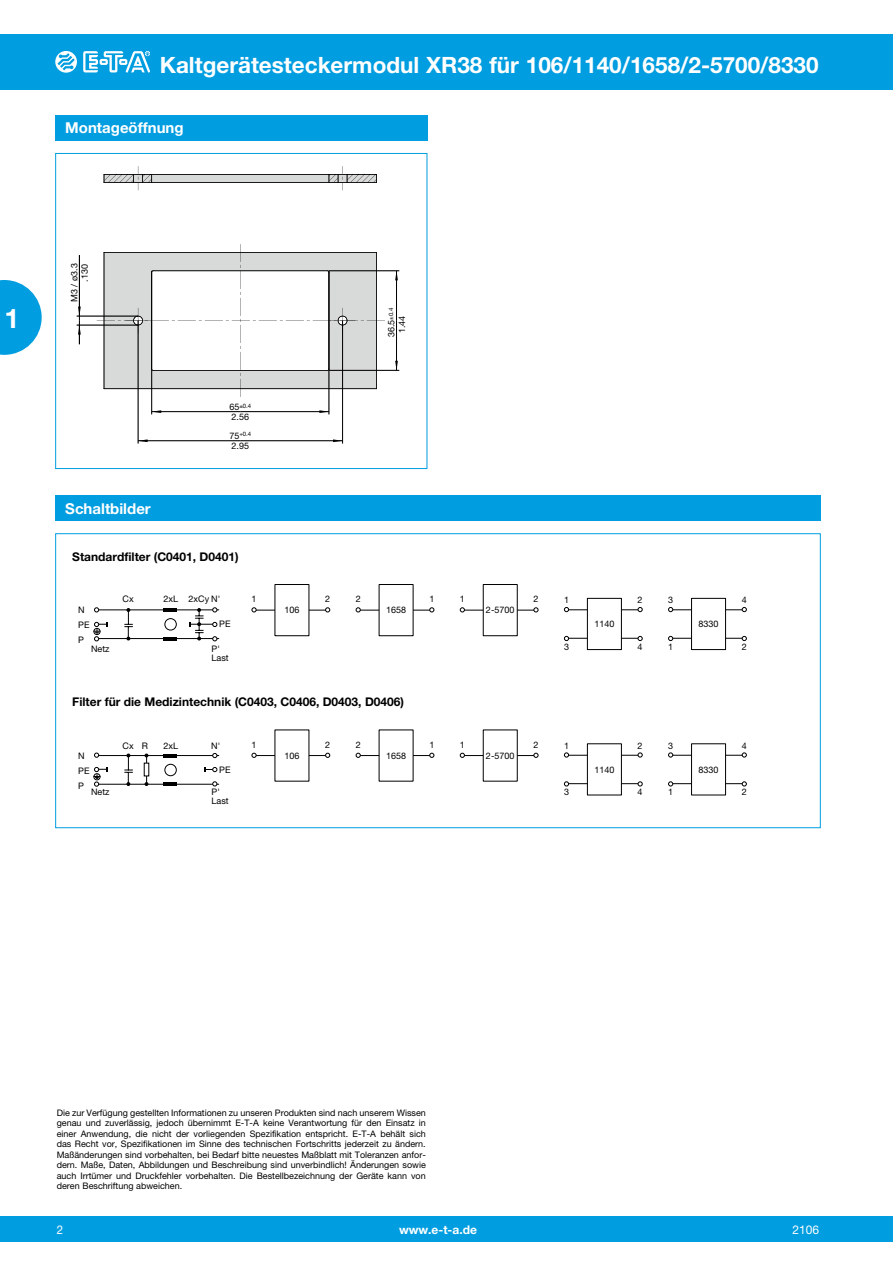
<style>
.page{position:relative;width:893px;height:1263px;background:#fff}
.page>*{position:absolute;margin:0;border:0;box-sizing:border-box;transform-origin:0 0}
.t1{font:700 27px "Helvetica Neue LT";color:#fff}
.t2{font:700 22.5px "Helvetica Neue LT";color:#fff}
.t3{font:700 15px "Helvetica Neue LT";color:#fff}
.t4{font:700 12px "Helvetica Neue LT";color:#000}
.t5{font:700 12px "Helvetica Neue LT";color:#fff}
.t6{font:12px "Helvetica Neue LT";color:#fff}
.t7{font:12px "Helvetica Neue LT";color:#fff;scale:.95 1}
.t8{font:9px/10.5px "Helvetica Neue LT";color:#000}
.t9{font:6px "Helvetica Neue LT";color:#000}
.s1{font-size:9px}
</style>
<div class="page">
<div style="left:0;top:1216px;width:893px;height:26px;background:#009de0"></div>
<div style="left:0;top:34px;width:893px;height:55px;background:#009de0"></div>
<svg style="left:55px;top:51px;width:22px;height:22px"></svg>
<svg style="left:83px;top:51px;width:67px;height:21px"></svg>
<svg style="left:0;top:280px;width:42px;height:75px"></svg>
<svg style="left:77px;top:244px;width:322px;height:200px"></svg>
<svg style="left:103px;top:166px;width:274px;height:24px"></svg>
<div style="left:55px;top:153px;width:372px;height:316px;border:1px solid #009de0"></div>
<hr style="left:254px;top:610px;width:75px;height:1px;background:#000">
<div style="left:275px;top:584px;width:34px;height:52px;background:#fff;border:1px solid #000"></div>
<svg style="left:252px;top:607px;width:4px;height:5px"></svg>
<svg style="left:325px;top:607px;width:5px;height:5px"></svg>
<hr style="left:462px;top:610px;width:76px;height:1px;background:#000">
<div style="left:483px;top:584px;width:35px;height:52px;background:#fff;border:1px solid #000"></div>
<svg style="left:460px;top:607px;width:5px;height:5px"></svg>
<svg style="left:534px;top:607px;width:4px;height:5px"></svg>
<hr style="left:358px;top:610px;width:75px;height:1px;background:#000">
<div style="left:379px;top:584px;width:34px;height:52px;background:#fff;border:1px solid #000"></div>
<svg style="left:356px;top:607px;width:5px;height:5px"></svg>
<svg style="left:429px;top:607px;width:5px;height:5px"></svg>
<hr style="left:566px;top:638px;width:76px;height:1px;background:#000">
<hr style="left:566px;top:609px;width:76px;height:1px;background:#000">
<div style="left:587px;top:598px;width:35px;height:52px;background:#fff;border:1px solid #000"></div>
<svg style="left:564px;top:607px;width:5px;height:5px"></svg>
<svg style="left:564px;top:636px;width:5px;height:5px"></svg>
<svg style="left:638px;top:607px;width:5px;height:5px"></svg>
<svg style="left:638px;top:636px;width:5px;height:5px"></svg>
<hr style="left:671px;top:638px;width:75px;height:1px;background:#000">
<hr style="left:671px;top:609px;width:75px;height:1px;background:#000">
<div style="left:691px;top:598px;width:35px;height:52px;background:#fff;border:1px solid #000"></div>
<svg style="left:668px;top:607px;width:5px;height:5px"></svg>
<svg style="left:668px;top:636px;width:5px;height:5px"></svg>
<svg style="left:742px;top:607px;width:5px;height:5px"></svg>
<svg style="left:742px;top:636px;width:5px;height:5px"></svg>
<hr style="left:99px;top:609px;width:120px;height:1px;background:#000">
<hr style="left:99px;top:638px;width:120px;height:1px;background:#000">
<svg style="left:94px;top:607px;width:5px;height:5px"></svg>
<div style="left:165px;top:618px;width:12px;height:12px;border:1px solid #000;border-radius:50%"></div>
<svg style="left:164px;top:637px;width:13px;height:3px"></svg>
<hr style="left:164px;top:608px;width:13px;height:4px;background:#000">
<svg style="left:189px;top:607px;width:28px;height:34px"></svg>
<svg style="left:125px;top:608px;width:8px;height:32px"></svg>
<svg style="left:93px;top:622px;width:15px;height:19px"></svg>
<hr style="left:254px;top:755px;width:75px;height:1px;background:#000">
<div style="left:275px;top:730px;width:34px;height:51px;background:#fff"></div>
<svg style="left:252px;top:753px;width:4px;height:5px"></svg>
<svg style="left:325px;top:753px;width:5px;height:5px"></svg>
<hr style="left:462px;top:755px;width:76px;height:1px;background:#000">
<div style="left:483px;top:730px;width:35px;height:51px;background:#fff;border:1px solid #000"></div>
<svg style="left:460px;top:753px;width:5px;height:5px"></svg>
<svg style="left:534px;top:753px;width:4px;height:5px"></svg>
<hr style="left:358px;top:755px;width:75px;height:1px;background:#000">
<div style="left:379px;top:730px;width:34px;height:51px;background:#fff"></div>
<svg style="left:356px;top:753px;width:5px;height:5px"></svg>
<svg style="left:429px;top:753px;width:5px;height:5px"></svg>
<hr style="left:566px;top:783px;width:76px;height:1px;background:#000">
<hr style="left:566px;top:755px;width:76px;height:1px;background:#000">
<div style="left:587px;top:743px;width:35px;height:52px;background:#fff;border:1px solid #000"></div>
<svg style="left:564px;top:752px;width:5px;height:5px"></svg>
<svg style="left:564px;top:781px;width:5px;height:5px"></svg>
<svg style="left:638px;top:752px;width:5px;height:5px"></svg>
<svg style="left:638px;top:781px;width:5px;height:5px"></svg>
<hr style="left:671px;top:783px;width:75px;height:1px;background:#000">
<hr style="left:671px;top:755px;width:75px;height:1px;background:#000">
<div style="left:691px;top:743px;width:35px;height:52px;background:#fff;border:1px solid #000"></div>
<svg style="left:668px;top:752px;width:5px;height:5px"></svg>
<svg style="left:668px;top:781px;width:5px;height:5px"></svg>
<svg style="left:742px;top:752px;width:5px;height:5px"></svg>
<svg style="left:742px;top:781px;width:5px;height:5px"></svg>
<svg style="left:94px;top:753px;width:5px;height:5px"></svg>
<div style="left:165px;top:764px;width:12px;height:12px;border:1px solid #000;border-radius:50%"></div>
<svg style="left:204px;top:767px;width:13px;height:5px"></svg>
<svg style="left:164px;top:783px;width:13px;height:3px"></svg>
<svg style="left:164px;top:754px;width:13px;height:3px"></svg>
<hr style="left:99px;top:755px;width:120px;height:1px;background:#000">
<hr style="left:99px;top:784px;width:120px;height:1px;background:#000">
<svg style="left:93px;top:767px;width:15px;height:19px"></svg>
<svg style="left:125px;top:754px;width:8px;height:32px"></svg>
<svg style="left:145px;top:754px;width:3px;height:32px"></svg>
<svg style="left:212px;top:753px;width:5px;height:5px"></svg>
<svg style="left:212px;top:781px;width:5px;height:5px"></svg>
<svg style="left:144px;top:763px;width:5px;height:13px"></svg>
<div style="left:55px;top:115px;width:372px;height:25px;background:#009de0"></div>
<div style="left:55px;top:495px;width:766px;height:26px;background:#009de0"></div>
<h2 class="t2" style="left:160px;top:51px;width:660px">Kaltgerätesteckermodul XR38 für 106/1140/1658/2-5700/8330</h2>
<h3 class="t3" style="left:65px;top:119px;width:120px">Montageöffnung</h3>
<h1 class="t1" style="left:4px;top:302px;width:17px">1</h1>
<p class="t8" style="left:69px;top:302px;width:40px;rotate:-90deg">M3 / ø3.3</p>
<p class="t8" style="left:79px;top:282px;width:19px;rotate:-90deg">.130</p>
<p class="t8" style="left:386px;top:337px;width:31px;rotate:-90deg">36.5<sup>±0.4</sup></p>
<p class="t8" style="left:396px;top:333px;width:19px;rotate:-90deg">1.44</p>
<p class="t9" style="left:229px;top:402px;width:23px"><span class="s1">65</span>±0.4</p>
<h3 class="t3" style="left:65px;top:499px;width:87px">Schaltbilder</h3>
<p class="t8" style="left:232px;top:412px;width:19px">2.56</p>
<p class="t8" style="left:232px;top:441px;width:19px">2.95</p>
<p class="t9" style="left:229px;top:430px;width:23px"><span class="s1">75</span>+0.4</p>
<h3 class="t4" style="left:72px;top:549px;width:168px">Standardfilter (C0401, D0401)</h3>
<p class="t8" style="left:78px;top:602px;width:13px;line-height:15px">N<br>PE<br>P</p>
<p class="t8" style="left:91px;top:643px;width:20px">Netz</p>
<p class="t8" style="left:123px;top:593px;width:13px">Cx</p>
<p class="t8" style="left:163px;top:593px;width:58px">2xL 2xCy N'</p>
<p class="t8" style="left:219px;top:619px;width:13px">PE</p>
<p class="t8" style="left:211px;top:643px;width:10px">P'</p>
<p class="t8" style="left:211px;top:652px;width:19px">Last</p>
<p class="t8" style="left:252px;top:593px;width:7px">1</p>
<p class="t8" style="left:325px;top:593px;width:7px">2</p>
<p class="t8" style="left:284px;top:605px;width:17px">106</p>
<p class="t8" style="left:356px;top:593px;width:7px">2</p>
<p class="t8" style="left:429px;top:593px;width:7px">1</p>
<p class="t8" style="left:386px;top:605px;width:22px">1658</p>
<h3 class="t4" style="left:72px;top:694px;width:333px">Filter für die Medizintechnik (C0403, C0406, D0403, D0406)</h3>
<p class="t8" style="left:78px;top:748px;width:13px;line-height:15px">N<br>PE<br>P</p>
<p class="t8" style="left:91px;top:787px;width:20px">Netz</p>
<p class="t8" style="left:123px;top:740px;width:27px">Cx R</p>
<p class="t8" style="left:211px;top:740px;width:10px">N'</p>
<p class="t8" style="left:163px;top:740px;width:16px">2xL</p>
<p class="t8" style="left:219px;top:764px;width:13px">PE</p>
<p class="t8" style="left:211px;top:787px;width:10px">P'</p>
<p class="t8" style="left:211px;top:795px;width:19px">Last</p>
<p class="t8" style="left:252px;top:739px;width:7px">1</p>
<p class="t8" style="left:325px;top:739px;width:7px">2</p>
<p class="t8" style="left:284px;top:750px;width:17px">106</p>
<p class="t8" style="left:356px;top:739px;width:7px">2</p>
<p class="t8" style="left:429px;top:739px;width:7px">1</p>
<p class="t8" style="left:386px;top:750px;width:22px">1658</p>
<p class="t8" style="left:460px;top:593px;width:7px">1</p>
<p class="t8" style="left:533px;top:593px;width:7px">2</p>
<p class="t8" style="left:486px;top:605px;width:30px">2-5700</p>
<p class="t8" style="left:564px;top:595px;width:7px">1</p>
<p class="t8" style="left:564px;top:641px;width:7px">3</p>
<p class="t8" style="left:594px;top:618px;width:22px">1140</p>
<p class="t8" style="left:638px;top:595px;width:7px">2</p>
<p class="t8" style="left:638px;top:641px;width:7px">4</p>
<p class="t8" style="left:668px;top:595px;width:7px">3</p>
<p class="t8" style="left:668px;top:641px;width:7px">1</p>
<p class="t8" style="left:698px;top:618px;width:22px">8330</p>
<p class="t8" style="left:742px;top:595px;width:7px">4</p>
<p class="t8" style="left:742px;top:641px;width:7px">2</p>
<p class="t8" style="left:460px;top:739px;width:7px">1</p>
<p class="t8" style="left:533px;top:739px;width:7px">2</p>
<p class="t8" style="left:486px;top:750px;width:30px">2-5700</p>
<p class="t8" style="left:564px;top:740px;width:7px">1</p>
<p class="t8" style="left:564px;top:787px;width:7px">3</p>
<p class="t8" style="left:594px;top:764px;width:22px">1140</p>
<p class="t8" style="left:638px;top:740px;width:7px">2</p>
<p class="t8" style="left:638px;top:787px;width:7px">4</p>
<p class="t8" style="left:668px;top:740px;width:7px">3</p>
<p class="t8" style="left:668px;top:787px;width:7px">1</p>
<p class="t8" style="left:698px;top:764px;width:22px">8330</p>
<p class="t8" style="left:742px;top:740px;width:7px">4</p>
<p class="t8" style="left:742px;top:787px;width:7px">2</p>
<p class="t8" style="left:57px;top:1107px;width:371px;text-align:justify">Die zur Verfügung gestellten Informationen zu unseren Produkten sind nach unserem Wissen genau und zuverlässig, jedoch übernimmt E-T-A keine Verantwortung für den Einsatz in einer Anwendung, die nicht der vorliegenden Spezifikation entspricht. E-T-A behält sich das Recht vor, Spezifikationen im Sinne des technischen Fortschritts jederzeit zu ändern.<br>Maßänderungen sind vorbehalten, bei Bedarf bitte neuestes Maßblatt mit Toleranzen anfor&shy;dern. Maße, Daten, Abbildungen und Beschreibung sind unverbindlich! Änderungen sowie auch Irrtümer und Druckfehler vorbehalten. Die Bestellbezeichnung der Geräte kann von deren Beschriftung abweichen.</p>
<h3 class="t7" style="left:57px;top:1222px;width:8px">2</h3>
<h3 class="t5" style="left:399px;top:1222px;width:79px">www.e-t-a.de</h3>
<h3 class="t6" style="left:792px;top:1222px;width:28px">2106</h3>
</div>
